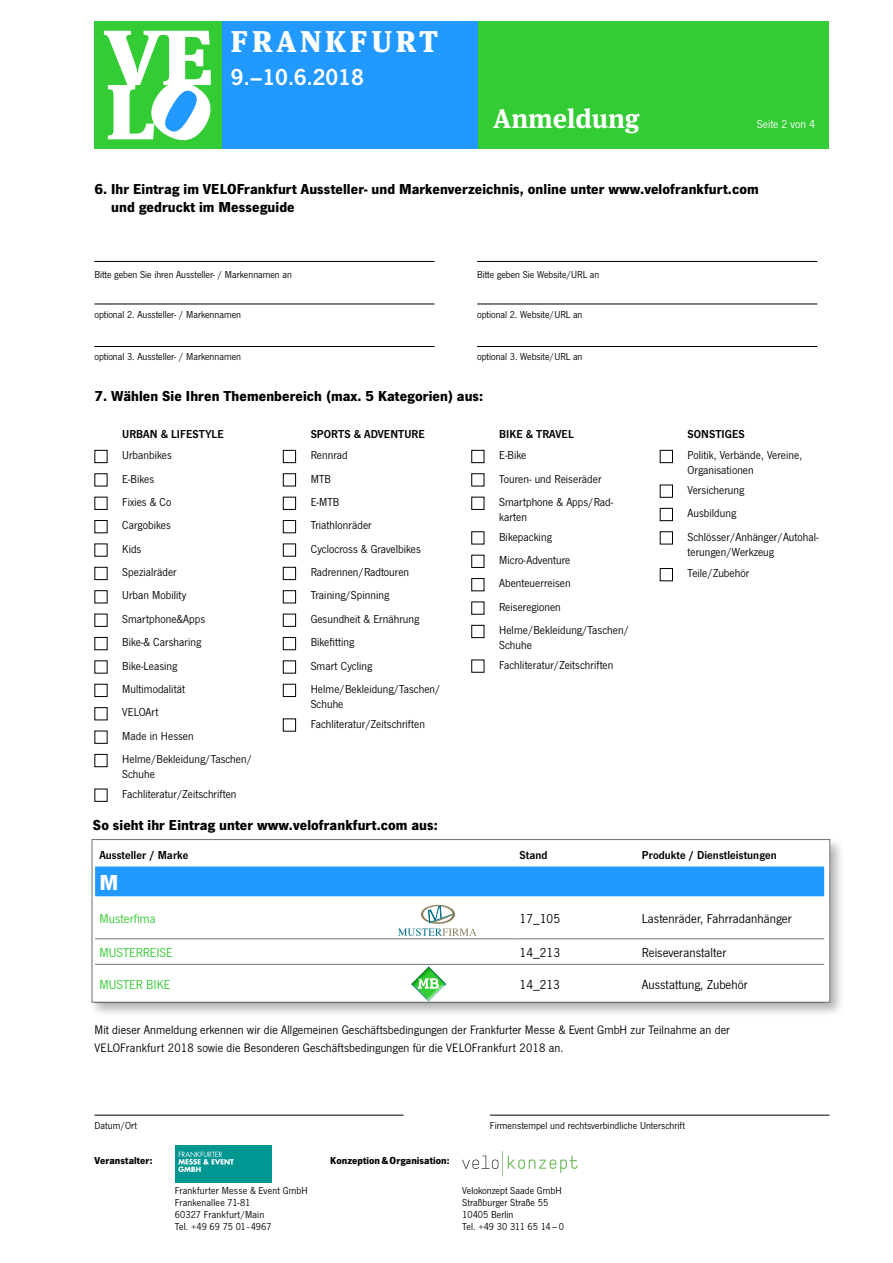
<style>
.page{position:relative;width:893px;height:1263px;background:#fff}
.page>*{position:absolute;margin:0;border:0;box-sizing:border-box;transform-origin:0 0}
.t1{font:900 30px "Meta Serif Pro";letter-spacing:.12em;color:#fff}
.t2{font:700 27px "Meta Serif Pro";color:#fff}
.t3{font:24px "News Got Dem";color:#fff}
.t4{font:700 22.5px "News Got";color:#fff}
.t5{font:700 15px/18px "News Got";letter-spacing:.005em;color:#000}
.t6{font:13.5px "News Got";letter-spacing:.005em;color:#000}
.t7{font:13.5px "News Got";letter-spacing:.005em;color:#33cc34}
.t8{font:12.75px/18px "News Got";letter-spacing:.005em;color:#000}
.t9{font:12px/23.4px "News Got";letter-spacing:.005em;color:#000}
.t10{font:12px "News Got Dem";letter-spacing:.005em;color:#000}
.t11{font:12px "News Got";letter-spacing:.005em;color:#fff}
.t12{font:10.5px/12px "News Got";color:#000}
.t13{font:700 10.5px "News Got";letter-spacing:.005em;color:#000}
</style>
<div class="page">
<div style="left:342px;top:21px;width:487px;height:128px;background:#33cc34"></div>
<div style="left:94px;top:21px;width:128px;height:128px;background:#33cc34"></div>
<svg style="left:104px;top:31px;width:107px;height:110px"></svg>
<div style="left:222px;top:21px;width:255px;height:128px;background:#29f"></div>
<hr style="left:94px;top:261px;width:341px;height:1px;background:#000">
<hr style="left:477px;top:261px;width:340px;height:1px;background:#000">
<hr style="left:94px;top:304px;width:341px;height:1px;background:#000">
<hr style="left:477px;top:304px;width:340px;height:1px;background:#000">
<hr style="left:94px;top:346px;width:341px;height:1px;background:#000">
<hr style="left:477px;top:346px;width:340px;height:1px;background:#000">
<hr style="left:94px;top:1115px;width:310px;height:1px;background:#000">
<hr style="left:490px;top:1115px;width:339px;height:1px;background:#000">
<div style="left:89px;top:836px;width:756px;height:182px;background:#000;opacity:.3"></div>
<div style="left:92px;top:839px;width:738px;height:163px;background:#fff"></div>
<hr style="left:95px;top:938px;width:216px;height:1px;background:#707172">
<hr style="left:311px;top:938px;width:203px;height:1px;background:#707172">
<hr style="left:514px;top:938px;width:122px;height:1px;background:#707172">
<hr style="left:636px;top:938px;width:188px;height:1px;background:#707172">
<hr style="left:95px;top:964px;width:216px;height:1px;background:#707172">
<hr style="left:311px;top:964px;width:203px;height:1px;background:#707172">
<hr style="left:514px;top:964px;width:122px;height:1px;background:#707172">
<hr style="left:636px;top:964px;width:188px;height:1px;background:#707172">
<hr style="left:95px;top:1002px;width:216px;height:1px;background:#707172">
<hr style="left:311px;top:1002px;width:203px;height:1px;background:#707172">
<hr style="left:514px;top:1002px;width:122px;height:1px;background:#707172">
<hr style="left:636px;top:1002px;width:188px;height:1px;background:#707172">
<div style="left:408px;top:981px;width:43px;height:21px;background:#fff;opacity:.75"></div>
<div style="left:407px;top:962px;width:42px;height:26px;background:#33cc34;opacity:.75"></div>
<div style="left:92px;top:839px;width:738px;height:163px;border:1px solid #707172"></div>
<svg style="left:95px;top:866px;width:729px;height:70px"></svg>
<svg style="left:462px;top:1151px;width:116px;height:25px"></svg>
<div style="left:175px;top:1145px;width:96px;height:38px;background:#009691"></div>
<svg style="left:178px;top:1151px;width:56px;height:21px"></svg>
<div style="left:95px;top:450px;width:12px;height:13px;border:1px solid #000"></div>
<div style="left:95px;top:497px;width:12px;height:13px;border:1px solid #000"></div>
<div style="left:95px;top:520px;width:12px;height:13px;border:1px solid #000"></div>
<div style="left:95px;top:567px;width:12px;height:13px;border:1px solid #000"></div>
<div style="left:95px;top:590px;width:12px;height:13px;border:1px solid #000"></div>
<div style="left:95px;top:614px;width:12px;height:13px;border:1px solid #000"></div>
<div style="left:95px;top:637px;width:12px;height:13px;border:1px solid #000"></div>
<div style="left:95px;top:684px;width:12px;height:13px;border:1px solid #000"></div>
<div style="left:95px;top:707px;width:12px;height:13px;border:1px solid #000"></div>
<div style="left:95px;top:754px;width:12px;height:13px;border:1px solid #000"></div>
<div style="left:283px;top:450px;width:13px;height:13px;border:1px solid #000"></div>
<div style="left:283px;top:473px;width:13px;height:13px;border:1px solid #000"></div>
<div style="left:283px;top:497px;width:13px;height:13px;border:1px solid #000"></div>
<div style="left:283px;top:520px;width:13px;height:13px;border:1px solid #000"></div>
<div style="left:283px;top:544px;width:13px;height:12px;border:1px solid #000"></div>
<div style="left:283px;top:567px;width:13px;height:13px;border:1px solid #000"></div>
<div style="left:283px;top:590px;width:13px;height:13px;border:1px solid #000"></div>
<div style="left:283px;top:614px;width:13px;height:13px;border:1px solid #000"></div>
<div style="left:283px;top:637px;width:13px;height:13px;border:1px solid #000"></div>
<div style="left:283px;top:661px;width:13px;height:12px;border:1px solid #000"></div>
<div style="left:283px;top:684px;width:13px;height:13px;border:1px solid #000"></div>
<div style="left:283px;top:719px;width:13px;height:12px;border:1px solid #000"></div>
<div style="left:471px;top:450px;width:13px;height:13px;border:1px solid #000"></div>
<div style="left:471px;top:497px;width:13px;height:13px;border:1px solid #000"></div>
<div style="left:471px;top:555px;width:13px;height:13px;border:1px solid #000"></div>
<div style="left:471px;top:578px;width:13px;height:13px;border:1px solid #000"></div>
<div style="left:471px;top:625px;width:13px;height:13px;border:1px solid #000"></div>
<div style="left:660px;top:450px;width:13px;height:13px;border:1px solid #000"></div>
<div style="left:660px;top:485px;width:13px;height:12px;border:1px solid #000"></div>
<div style="left:660px;top:508px;width:13px;height:13px;border:1px solid #000"></div>
<div style="left:660px;top:531px;width:13px;height:13px;border:1px solid #000"></div>
<div style="left:660px;top:568px;width:13px;height:13px;border:1px solid #000"></div>
<h1 class="t1" style="left:231px;top:16px;width:209px">FRANKFURT</h1>
<h3 class="t3" style="left:231px;top:63px;width:134px">9.–10.6.2018</h3>
<h2 class="t2" style="left:493px;top:97px;width:148px">Anmeldung</h2>
<p class="t11" style="left:757px;top:117px;width:60px">Seite 2 von 4</p>
<p class="t5" style="left:111px;top:180px;width:649px;text-indent:-17px">6. Ihr Eintrag im VELOFrankfurt Aussteller- und Markenverzeichnis, online unter www.velofrankfurt.com und gedruckt im Messeguide</p>
<p class="t12" style="left:94px;top:268px;width:199px">Bitte geben Sie ihren Aussteller- / Markennamen an</p>
<p class="t12" style="left:477px;top:268px;width:124px">Bitte geben Sie Website/URL an</p>
<p class="t12" style="left:94px;top:309px;width:148px">optional 2. Aussteller- / Markennamen</p>
<p class="t12" style="left:477px;top:309px;width:107px">optional 2. Website/URL an</p>
<p class="t12" style="left:94px;top:351px;width:148px">optional 3. Aussteller- / Markennamen</p>
<p class="t12" style="left:477px;top:351px;width:107px">optional 3. Website/URL an</p>
<p class="t5" style="left:94px;top:387px;width:390px">7. Wählen Sie Ihren Themenbereich (max. 5 Kategorien) aus:</p>
<p class="t10" style="left:122px;top:427px;width:103px">URBAN &amp; LIFESTYLE</p>
<p class="t9" style="left:122px;top:444px;width:131px">Urbanbikes<br>E-Bikes<br>Fixies &amp; Co<br>Cargobikes<br>Kids<br>Spezialräder<br>Urban Mobility<br>Smartphone&amp;Apps<br>Bike-&amp; Carsharing<br>Bike-Leasing<br>Multimodalität<br>VELOArt<br>Made in Hessen<br>Helme/Bekleidung/Taschen/</p>
<p class="t9" style="left:122px;top:764px;width:116px;line-height:19.6px">Schuhe<br>Fachliteratur/Zeitschriften</p>
<p class="t10" style="left:311px;top:427px;width:116px">SPORTS &amp; ADVENTURE</p>
<p class="t9" style="left:311px;top:444px;width:131px">Rennrad<br>MTB<br>E-MTB<br>Triathlonräder<br>Cyclocross &amp; Gravelbikes<br>Radrennen/Radtouren<br>Training/Spinning<br>Gesundheit &amp; Ernährung<br>Bikefitting<br>Smart Cycling<br>Helme/Bekleidung/Taschen/</p>
<p class="t9" style="left:311px;top:694px;width:116px;line-height:19.6px">Schuhe<br>Fachliteratur/Zeitschriften</p>
<p class="t5" style="left:93px;top:816px;width:346px">So sieht ihr Eintrag unter www.velofrankfurt.com aus:</p>
<p class="t10" style="left:499px;top:427px;width:76px">BIKE &amp; TRAVEL</p>
<p class="t9" style="left:499px;top:444px;width:115px">E-Bike<br>Touren- und Reiseräder<br>Smartphone &amp; Apps/Rad-</p>
<p class="t9" style="left:499px;top:507px;width:54px;line-height:19.6px">karten<br>Bikepacking</p>
<p class="t9" style="left:499px;top:548px;width:131px">Micro-Adventure<br>Abenteuerreisen<br>Reiseregionen<br>Helme/Bekleidung/Taschen/</p>
<p class="t9" style="left:499px;top:635px;width:116px;line-height:19.6px">Schuhe<br>Fachliteratur/Zeitschriften</p>
<p class="t10" style="left:688px;top:427px;width:59px">SONSTIGES</p>
<p class="t9" style="left:688px;top:448px;width:116px;line-height:15px">Politik, Verbände, Vereine,<br>Organisationen</p>
<p class="t9" style="left:688px;top:478px;width:132px">Versicherung<br>Ausbildung<br>Schlösser/Anhänger/Autohal-</p>
<p class="t9" style="left:688px;top:541px;width:88px;line-height:21.8px">terungen/Werkzeug<br>Teile/Zubehör</p>
<p class="t10" style="left:99px;top:848px;width:90px">Aussteller / Marke</p>
<p class="t10" style="left:520px;top:848px;width:29px">Stand</p>
<p class="t10" style="left:642px;top:848px;width:136px">Produkte / Dienstleistungen</p>
<h3 class="t4" style="left:99px;top:869px;width:20px">M</h3>
<p class="t7" style="left:99px;top:911px;width:58px">Musterfima</p>
<p class="t6" style="left:520px;top:911px;width:42px">17_105</p>
<p class="t6" style="left:642px;top:911px;width:151px">Lastenräder, Fahrradanhänger</p>
<p class="t7" style="left:99px;top:945px;width:75px">MUSTERREISE</p>
<p class="t6" style="left:520px;top:945px;width:42px">14_213</p>
<p class="t6" style="left:642px;top:945px;width:86px">Reiseveranstalter</p>
<p class="t7" style="left:99px;top:977px;width:73px">MUSTER BIKE</p>
<p class="t6" style="left:520px;top:977px;width:42px">14_213</p>
<p class="t6" style="left:642px;top:977px;width:107px">Ausstattung, Zubehör</p>
<p class="t8" style="left:94px;top:1021px;width:637px">Mit dieser Anmeldung erkennen wir die Allgemeinen Geschäftsbedingungen der Frankfurter Messe &amp; Event GmbH zur Teilnahme an der<br>VELOFrankfurt 2018 sowie die Besonderen Geschäftsbedingungen für die VELOFrankfurt 2018 an.</p>
<p class="t12" style="left:94px;top:1119px;width:44px">Datum/Ort</p>
<p class="t12" style="left:490px;top:1119px;width:197px">Firmenstempel und rechtsverbindliche Unterschrift</p>
<p class="t13" style="left:95px;top:1154px;width:60px">Veranstalter:</p>
<p class="t13" style="left:330px;top:1154px;width:121px">Konzeption&amp;Organisation:</p>
<p class="t12" style="left:175px;top:1184px;width:135px">Frankfurter Messe &amp; Event GmbH<br>Frankenallee 71-81<br>60327 Frankfurt/Main<br>Tel. +49 69 75 01 - 4967</p>
<p class="t12" style="left:462px;top:1184px;width:103px">Velokonzept Saade GmbH<br>Straßburger Straße 55<br>10405 Berlin<br>Tel. +49 30 311 65 14 – 0</p>
</div>
